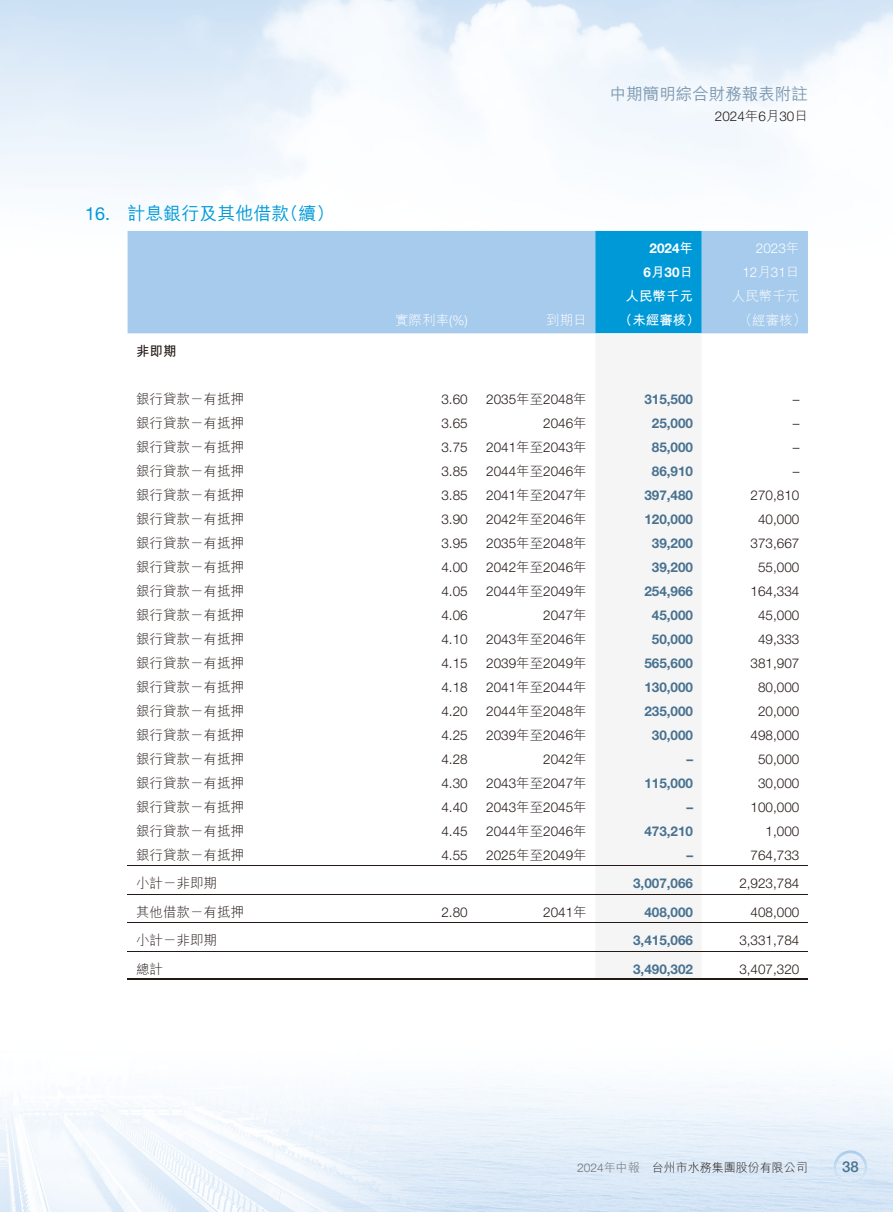
<style>
.page{position:relative;width:893px;height:1212px;background:#fff}
.page>*{position:absolute;margin:0;border:0;box-sizing:border-box;transform-origin:0 0}
.t1{font:18px "M Hei HK Medium E Ten B5 H";color:#0099d8}
.t2{font:16.5px "M Hei HK Medium E Ten B5 H";color:#7e9ab2}
.t3{font:500 15px "Helvetica Neue LT Std";color:#497290}
.t4{font:300 13.5px "Helvetica Neue LT Std";color:#231916}
.t5{font:13.5px "M Hei HK Light E Ten B5 H";color:#231916}
.t6{font:700 13.5px "Helvetica Neue LT Std";color:#497290}
.t7{font:13.5px "M Hei HK Light E Ten B5 H";color:#fff}
.t8{font:300 13.5px/24px "Helvetica Neue LT Std";color:#fff;text-align:right}
.t9{font:13.5px "M Hei HK Bold E Ten B5 H";color:#fff}
.t10{font:700 13.5px/24px "Helvetica Neue LT Std";color:#fff;text-align:center}
.t11{font:13.5px "M Hei HK Bold E Ten B5 H";color:#231916}
.t12{font:12px "M Hei HK Light E Ten B5 H";color:#231916}
.s1{font-family:"Helvetica Neue LT Std"}
.s2{font-family:"M Hei HK Light E Ten B5 H";font-weight:400}
.s3{font-family:"Helvetica Neue LT Std";font-weight:300}
.s4{font-family:"M Hei HK Bold E Ten B5 H";font-weight:400}
.s5{font-family:"Helvetica Neue LT Std";font-weight:300;color:#717171}
.s6{color:#717171}
</style>
<div class="page">
<img style="left:0;top:0;width:893px;height:1212px">
<img style="left:833px;top:1150px;width:34px;height:34px">
<div style="left:128px;top:231px;width:680px;height:102px;background:#a6cbec"></div>
<div style="left:595px;top:231px;width:107px;height:102px;background:#0099d8"></div>
<div style="left:595px;top:333px;width:107px;height:645px;background:#f5f5f6"></div>
<hr style="left:128px;top:865px;width:680px;height:1px;background:#231916">
<hr style="left:128px;top:894px;width:680px;height:1px;background:#231916">
<hr style="left:128px;top:922px;width:680px;height:1px;background:#231916">
<hr style="left:128px;top:951px;width:680px;height:1px;background:#231916">
<hr style="left:128px;top:978px;width:680px;height:2px;background:#231916">
<h1 class="t1" style="left:85px;top:207px;width:251px"><span class="s1">16.</span> 計息銀行及其他借款（續）</h1>
<p class="t2" style="left:610px;top:87px;width:199px">中期簡明綜合財務報表附註</p>
<p class="t4" style="left:715px;top:111px;width:95px">2024<span class="s2">年</span>6<span class="s2">月</span>30<span class="s2">日</span></p>
<p class="t7" style="left:395px;top:315px;width:74px">實際利率<span class="s3">(%)</span></p>
<p class="t7" style="left:546px;top:315px;width:42px">到期日</p>
<p class="t10" style="left:644px;top:237px;width:51px">2024<span class="s4">年<br></span>6<span class="s4">月</span>30<span class="s4">日</span></p>
<p class="t8" style="left:742px;top:238px;width:59px">2023<span class="s2">年<br></span>12<span class="s2">月</span>31<span class="s2">日</span></p>
<p class="t9" style="left:626px;top:291px;width:69px">人民幣千元</p>
<p class="t7" style="left:732px;top:291px;width:69px">人民幣千元</p>
<p class="t9" style="left:619px;top:315px;width:82px">（未經審核）</p>
<p class="t7" style="left:739px;top:315px;width:69px">（經審核）</p>
<p class="t11" style="left:136px;top:345px;width:42px">非即期</p>
<p class="t5" style="left:136px;top:393px;width:110px">銀行貸款－有抵押</p>
<p class="t4" style="left:441px;top:394px;width:28px">3.60</p>
<p class="t4" style="left:486px;top:394px;width:102px">2035<span class="s2">年至</span>2048<span class="s2">年</span></p>
<p class="t6" style="left:644px;top:391px;width:50px">315,500</p>
<p class="t4" style="left:793px;top:394px;width:8px">–</p>
<p class="t5" style="left:136px;top:417px;width:109px">銀行貸款－有抵押</p>
<p class="t4" style="left:441px;top:418px;width:28px">3.65</p>
<p class="t4" style="left:543px;top:418px;width:45px">2046<span class="s2">年</span></p>
<p class="t6" style="left:652px;top:415px;width:43px">25,000</p>
<p class="t4" style="left:793px;top:418px;width:8px">–</p>
<p class="t5" style="left:136px;top:441px;width:109px">銀行貸款－有抵押</p>
<p class="t4" style="left:441px;top:442px;width:28px">3.75</p>
<p class="t4" style="left:486px;top:442px;width:102px">2041<span class="s2">年至</span>2043<span class="s2">年</span></p>
<p class="t6" style="left:652px;top:439px;width:43px">85,000</p>
<p class="t4" style="left:793px;top:442px;width:8px">–</p>
<p class="t5" style="left:136px;top:465px;width:109px">銀行貸款－有抵押</p>
<p class="t4" style="left:441px;top:466px;width:28px">3.85</p>
<p class="t4" style="left:486px;top:466px;width:102px">2044<span class="s2">年至</span>2046<span class="s2">年</span></p>
<p class="t6" style="left:652px;top:463px;width:43px">86,910</p>
<p class="t4" style="left:793px;top:466px;width:8px">–</p>
<p class="t5" style="left:136px;top:489px;width:109px">銀行貸款－有抵押</p>
<p class="t4" style="left:441px;top:490px;width:28px">3.85</p>
<p class="t4" style="left:486px;top:490px;width:102px">2041<span class="s2">年至</span>2047<span class="s2">年</span></p>
<p class="t6" style="left:644px;top:487px;width:50px">397,480</p>
<p class="t4" style="left:751px;top:490px;width:50px">270,810</p>
<p class="t5" style="left:136px;top:513px;width:109px">銀行貸款－有抵押</p>
<p class="t4" style="left:441px;top:514px;width:28px">3.90</p>
<p class="t4" style="left:486px;top:514px;width:102px">2042<span class="s2">年至</span>2046<span class="s2">年</span></p>
<p class="t6" style="left:644px;top:511px;width:50px">120,000</p>
<p class="t4" style="left:758px;top:514px;width:43px">40,000</p>
<p class="t5" style="left:136px;top:537px;width:109px">銀行貸款－有抵押</p>
<p class="t4" style="left:441px;top:538px;width:28px">3.95</p>
<p class="t4" style="left:486px;top:538px;width:102px">2035<span class="s2">年至</span>2048<span class="s2">年</span></p>
<p class="t6" style="left:652px;top:535px;width:43px">39,200</p>
<p class="t4" style="left:751px;top:538px;width:50px">373,667</p>
<p class="t5" style="left:136px;top:561px;width:109px">銀行貸款－有抵押</p>
<p class="t4" style="left:441px;top:562px;width:28px">4.00</p>
<p class="t4" style="left:486px;top:562px;width:102px">2042<span class="s2">年至</span>2046<span class="s2">年</span></p>
<p class="t6" style="left:652px;top:559px;width:43px">39,200</p>
<p class="t4" style="left:758px;top:562px;width:43px">55,000</p>
<p class="t5" style="left:136px;top:585px;width:109px">銀行貸款－有抵押</p>
<p class="t4" style="left:441px;top:586px;width:28px">4.05</p>
<p class="t4" style="left:486px;top:586px;width:102px">2044<span class="s2">年至</span>2049<span class="s2">年</span></p>
<p class="t6" style="left:644px;top:583px;width:50px">254,966</p>
<p class="t4" style="left:751px;top:586px;width:50px">164,334</p>
<p class="t5" style="left:136px;top:609px;width:109px">銀行貸款－有抵押</p>
<p class="t4" style="left:441px;top:610px;width:28px">4.06</p>
<p class="t4" style="left:543px;top:610px;width:45px">2047<span class="s2">年</span></p>
<p class="t6" style="left:652px;top:607px;width:43px">45,000</p>
<p class="t4" style="left:758px;top:610px;width:43px">45,000</p>
<p class="t5" style="left:136px;top:633px;width:109px">銀行貸款－有抵押</p>
<p class="t4" style="left:441px;top:634px;width:28px">4.10</p>
<p class="t4" style="left:486px;top:634px;width:102px">2043<span class="s2">年至</span>2046<span class="s2">年</span></p>
<p class="t6" style="left:652px;top:631px;width:43px">50,000</p>
<p class="t4" style="left:758px;top:634px;width:43px">49,333</p>
<p class="t5" style="left:136px;top:657px;width:109px">銀行貸款－有抵押</p>
<p class="t4" style="left:441px;top:658px;width:28px">4.15</p>
<p class="t4" style="left:486px;top:658px;width:102px">2039<span class="s2">年至</span>2049<span class="s2">年</span></p>
<p class="t6" style="left:644px;top:655px;width:50px">565,600</p>
<p class="t4" style="left:751px;top:658px;width:50px">381,907</p>
<p class="t5" style="left:136px;top:681px;width:109px">銀行貸款－有抵押</p>
<p class="t4" style="left:441px;top:682px;width:28px">4.18</p>
<p class="t4" style="left:486px;top:682px;width:102px">2041<span class="s2">年至</span>2044<span class="s2">年</span></p>
<p class="t6" style="left:644px;top:679px;width:50px">130,000</p>
<p class="t4" style="left:758px;top:682px;width:43px">80,000</p>
<p class="t5" style="left:136px;top:705px;width:109px">銀行貸款－有抵押</p>
<p class="t4" style="left:441px;top:706px;width:28px">4.20</p>
<p class="t4" style="left:486px;top:706px;width:102px">2044<span class="s2">年至</span>2048<span class="s2">年</span></p>
<p class="t6" style="left:644px;top:703px;width:50px">235,000</p>
<p class="t4" style="left:758px;top:706px;width:43px">20,000</p>
<p class="t5" style="left:136px;top:729px;width:109px">銀行貸款－有抵押</p>
<p class="t4" style="left:441px;top:730px;width:28px">4.25</p>
<p class="t4" style="left:486px;top:730px;width:102px">2039<span class="s2">年至</span>2046<span class="s2">年</span></p>
<p class="t6" style="left:652px;top:727px;width:43px">30,000</p>
<p class="t4" style="left:751px;top:730px;width:50px">498,000</p>
<p class="t5" style="left:136px;top:753px;width:109px">銀行貸款－有抵押</p>
<p class="t4" style="left:441px;top:754px;width:28px">4.28</p>
<p class="t4" style="left:543px;top:754px;width:45px">2042<span class="s2">年</span></p>
<p class="t6" style="left:686px;top:751px;width:8px">–</p>
<p class="t4" style="left:758px;top:754px;width:43px">50,000</p>
<p class="t5" style="left:136px;top:777px;width:109px">銀行貸款－有抵押</p>
<p class="t4" style="left:441px;top:778px;width:28px">4.30</p>
<p class="t4" style="left:486px;top:778px;width:102px">2043<span class="s2">年至</span>2047<span class="s2">年</span></p>
<p class="t6" style="left:644px;top:775px;width:50px">115,000</p>
<p class="t4" style="left:758px;top:778px;width:43px">30,000</p>
<p class="t5" style="left:136px;top:801px;width:109px">銀行貸款－有抵押</p>
<p class="t4" style="left:441px;top:802px;width:28px">4.40</p>
<p class="t4" style="left:486px;top:802px;width:102px">2043<span class="s2">年至</span>2045<span class="s2">年</span></p>
<p class="t6" style="left:686px;top:799px;width:8px">–</p>
<p class="t4" style="left:751px;top:802px;width:50px">100,000</p>
<p class="t5" style="left:136px;top:825px;width:109px">銀行貸款－有抵押</p>
<p class="t4" style="left:441px;top:826px;width:28px">4.45</p>
<p class="t4" style="left:486px;top:826px;width:102px">2044<span class="s2">年至</span>2046<span class="s2">年</span></p>
<p class="t6" style="left:644px;top:823px;width:50px">473,210</p>
<p class="t4" style="left:766px;top:826px;width:35px">1,000</p>
<p class="t5" style="left:136px;top:849px;width:109px">銀行貸款－有抵押</p>
<p class="t4" style="left:441px;top:850px;width:28px">4.55</p>
<p class="t4" style="left:486px;top:850px;width:102px">2025<span class="s2">年至</span>2049<span class="s2">年</span></p>
<p class="t6" style="left:686px;top:847px;width:8px">–</p>
<p class="t4" style="left:751px;top:850px;width:50px">764,733</p>
<p class="t5" style="left:136px;top:878px;width:83px">小計－非即期</p>
<p class="t6" style="left:633px;top:876px;width:62px">3,007,066</p>
<p class="t4" style="left:739px;top:878px;width:62px">2,923,784</p>
<p class="t5" style="left:136px;top:906px;width:110px">其他借款－有抵押</p>
<p class="t4" style="left:441px;top:907px;width:28px">2.80</p>
<p class="t4" style="left:543px;top:907px;width:45px">2041<span class="s2">年</span></p>
<p class="t6" style="left:644px;top:904px;width:50px">408,000</p>
<p class="t4" style="left:751px;top:907px;width:50px">408,000</p>
<p class="t5" style="left:136px;top:935px;width:83px">小計－非即期</p>
<p class="t6" style="left:633px;top:933px;width:62px">3,415,066</p>
<p class="t4" style="left:739px;top:935px;width:62px">3,331,784</p>
<p class="t5" style="left:136px;top:963px;width:28px">總計</p>
<p class="t6" style="left:633px;top:961px;width:62px">3,490,302</p>
<p class="t4" style="left:739px;top:964px;width:62px">3,407,320</p>
<p class="t12" style="left:577px;top:1163px;width:232px"><span class="s5">2024</span><span class="s6">年中報</span> 台州市水務集團股份有限公司</p>
<p class="t3" style="left:842px;top:1161px;width:18px">38</p>
</div>
